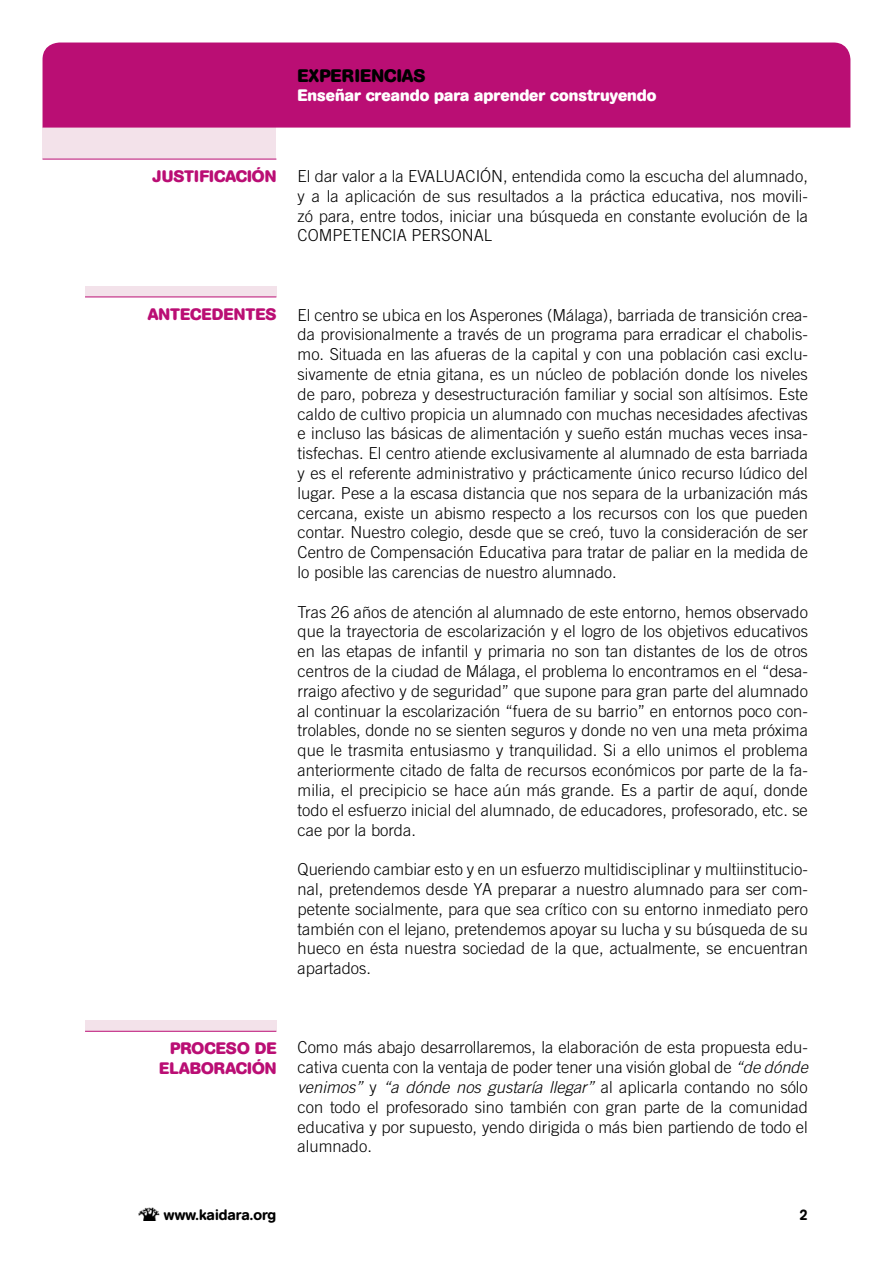
<style>
.page{position:relative;width:893px;height:1263px;background:#fff}
.page>*{position:absolute;margin:0;border:0;box-sizing:border-box;transform-origin:0 0}
.t1{font:700 18px "AG Book Rounded";letter-spacing:.02em;color:#000}
.t2{font:300 16.5px/19.8px "Trade Gothic";color:#000;text-align:justify}
.t3{font:700 16.5px/19.8px "AG Book Rounded";color:#ba0e74;text-align:right}
.t4{font:700 16.5px "AG Book Rounded";color:#fff}
.t5{font:500 15px "AG Book Rounded";color:#000}
.s1{font-style:italic}
</style>
<div class="page">
<img style="left:139px;top:1207px;width:20px;height:13px">
<div style="left:43px;top:128px;width:233px;height:31px;background:#f3e2ea"></div>
<hr style="left:43px;top:159px;width:233px;height:1px;background:#ba0e74">
<div style="left:43px;top:43px;width:807px;height:85px;background:#ba0e74"></div>
<div style="left:85px;top:286px;width:191px;height:11px;background:#f3e2ea"></div>
<hr style="left:85px;top:297px;width:191px;height:1px;background:#ba0e74">
<div style="left:85px;top:1020px;width:191px;height:11px;background:#f3e2ea"></div>
<hr style="left:85px;top:1031px;width:191px;height:1px;background:#ba0e74">
<p class="t1" style="left:298px;top:65px;width:129px">EXPERIENCIAS</p>
<p class="t4" style="left:298px;top:86px;width:360px">Enseñar creando para aprender construyendo</p>
<p class="t3" style="left:153px;top:167px;width:125px">JUSTIFICACIÓN</p>
<p class="t2" style="left:298px;top:166px;width:512px">El dar valor a la EVALUACIÓN, entendida como la escucha del alumnado, y a la aplicación de sus resultados a la práctica educativa, nos movili&shy;zó para, entre todos, iniciar una búsqueda en constante evolución de la COMPETENCIA PERSONAL</p>
<p class="t3" style="left:148px;top:305px;width:130px">ANTECEDENTES</p>
<p class="t2" style="left:298px;top:305px;width:512px">El centro se ubica en los Asperones (Málaga), barriada de transición crea&shy;da provisionalmente a través de un programa para erradicar el chabolis&shy;mo. Situada en las afueras de la capital y con una población casi exclu&shy;sivamente de etnia gitana, es un núcleo de población donde los niveles de paro, pobreza y desestructuración familiar y social son altísimos. Este caldo de cultivo propicia un alumnado con muchas necesidades afectivas e incluso las básicas de alimentación y sueño están muchas veces insa&shy;tisfechas. El centro atiende exclusivamente al alumnado de esta barriada y es el referente administrativo y prácticamente único recurso lúdico del lugar. Pese a la escasa distancia que nos separa de la urbanización más cercana, existe un abismo respecto a los recursos con los que pueden contar. Nuestro colegio, desde que se creó, tuvo la consideración de ser Centro de Compensación Educativa para tratar de paliar en la medida de lo posible las carencias de nuestro alumnado.</p>
<p class="t2" style="left:298px;top:602px;width:512px">Tras 26 años de atención al alumnado de este entorno, hemos observado que la trayectoria de escolarización y el logro de los objetivos educativos en las etapas de infantil y primaria no son tan distantes de los de otros centros de la ciudad de Málaga, el problema lo encontramos en el “desa&shy;rraigo afectivo y de seguridad” que supone para gran parte del alumnado al continuar la escolarización “fuera de su barrio” en entornos poco con&shy;trolables, donde no se sienten seguros y donde no ven una meta próxima que le trasmita entusiasmo y tranquilidad. Si a ello unimos el problema anteriormente citado de falta de recursos económicos por parte de la fa&shy;milia, el precipicio se hace aún más grande. Es a partir de aquí, donde todo el esfuerzo inicial del alumnado, de educadores, profesorado, etc. se cae por la borda.</p>
<p class="t2" style="left:298px;top:859px;width:512px">Queriendo cambiar esto y en un esfuerzo multidisciplinar y multiinstitucio&shy;nal, pretendemos desde YA preparar a nuestro alumnado para ser com&shy;petente socialmente, para que sea crítico con su entorno inmediato pero también con el lejano, pretendemos apoyar su lucha y su búsqueda de su hueco en ésta nuestra sociedad de la que, actualmente, se encuentran apartados.</p>
<p class="t3" style="left:159px;top:1039px;width:119px">PROCESO DE<br>ELABORACIÓN</p>
<p class="t2" style="left:298px;top:1037px;width:512px">Como más abajo desarrollaremos, la elaboración de esta propuesta edu&shy;cativa cuenta con la ventaja de poder tener una visión global de <span class="s1">“de dónde venimos”</span> y <span class="s1">“a dónde nos gustaría llegar”</span> al aplicarla contando no sólo con todo el profesorado sino también con gran parte de la comunidad educativa y por supuesto, yendo dirigida o más bien partiendo de todo el alumnado.</p>
<p class="t5" style="left:164px;top:1206px;width:114px">www.kaidara.org</p>
<p class="t5" style="left:799px;top:1206px;width:10px">2</p>
</div>
